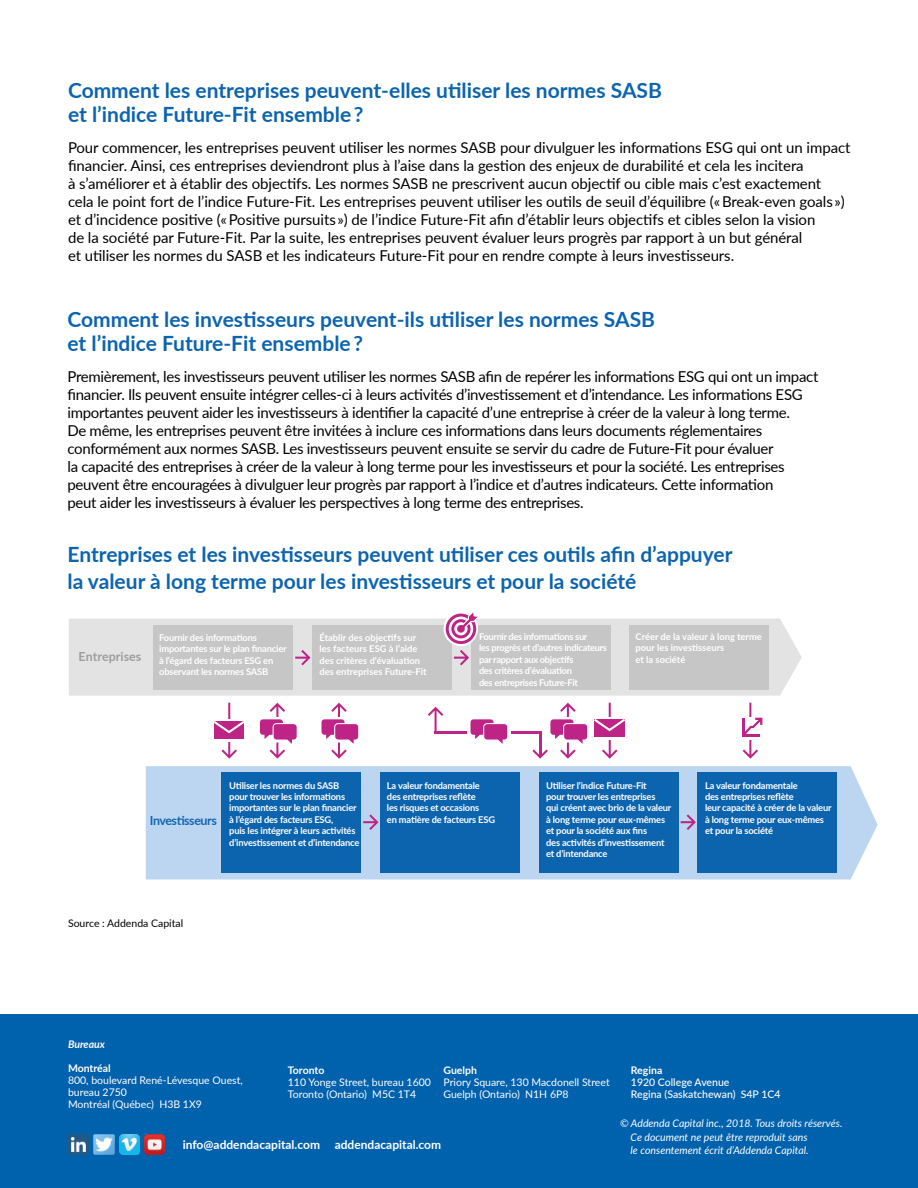
<style>
.page{position:relative;width:918px;height:1188px;background:#fff}
.page>*{position:absolute;margin:0;border:0;box-sizing:border-box;transform-origin:0 0}
.t1{font:700 21px/24px "Lato";color:#0c64af}
.t2{font:15px/18px "Lato";letter-spacing:-.02em;color:#000}
.t3{font:700 12.45px "Lato";letter-spacing:-.035em;color:#1265af}
.t4{font:700 12.45px "Lato";color:#9d9d9c}
.t5{font:700 12px "Lato";color:#fff}
.t6{font:10.5px/12px "Lato";color:#fff}
.t7{font:italic 10.5px/13.5px "Lato";color:#fff}
.t8{font:500 10.5px/12px "Lato";color:#fff}
.t9{font:700 10.5px "Lato";color:#fff}
.t10{font:10.5px "Lato";color:#000}
.t11{font:italic 700 10.5px "Lato";color:#fff}
.t12{font:700 9.3px/11.4px "Lato";letter-spacing:-.02em;color:#fff}
.t13{font:700 9.3px/11.4px "Lato";color:#fff}
</style>
<div class="page">
<div style="left:0;top:1014px;width:918px;height:174px;background:#0061ad"></div>
<svg style="left:146px;top:766px;width:732px;height:113px;background:#bbd4ef"></svg>
<svg style="left:69px;top:619px;width:733px;height:77px;background:#e4e4e4"></svg>
<div style="left:539px;top:773px;width:140px;height:100px;background:#0c64af"></div>
<div style="left:697px;top:773px;width:140px;height:100px;background:#0c64af"></div>
<div style="left:380px;top:773px;width:140px;height:100px;background:#0c64af"></div>
<div style="left:222px;top:773px;width:139px;height:100px;background:#0c64af"></div>
<svg style="left:681px;top:814px;width:15px;height:16px"></svg>
<svg style="left:363px;top:814px;width:15px;height:16px"></svg>
<div style="left:471px;top:625px;width:140px;height:65px;background:#c6c6c6"></div>
<div style="left:629px;top:625px;width:140px;height:65px;background:#c6c6c6"></div>
<div style="left:312px;top:625px;width:140px;height:65px;background:#c6c6c6"></div>
<div style="left:154px;top:625px;width:139px;height:65px;background:#c6c6c6"></div>
<svg style="left:454px;top:650px;width:15px;height:15px"></svg>
<svg style="left:295px;top:650px;width:15px;height:15px"></svg>
<svg style="left:214px;top:703px;width:30px;height:56px"></svg>
<svg style="left:742px;top:703px;width:20px;height:56px"></svg>
<svg style="left:444px;top:611px;width:34px;height:35px"></svg>
<svg style="left:446px;top:611px;width:34px;height:33px"></svg>
<div style="left:457px;top:625px;width:8px;height:8px;background:#bd2485;border-radius:50%"></div>
<svg style="left:260px;top:703px;width:38px;height:56px"></svg>
<svg style="left:321px;top:721px;width:1px;height:13px"></svg>
<svg style="left:322px;top:703px;width:37px;height:56px"></svg>
<svg style="left:428px;top:707px;width:15px;height:26px"></svg>
<hr style="left:435px;top:731px;width:106px;height:2px;background:#bd2485">
<div style="left:467px;top:717px;width:44px;height:25px;background:#fff"></div>
<svg style="left:471px;top:719px;width:37px;height:26px"></svg>
<svg style="left:532px;top:703px;width:93px;height:56px"></svg>
<img style="left:68px;top:1134px;width:20px;height:20px">
<img style="left:145px;top:1134px;width:20px;height:20px">
<img style="left:119px;top:1134px;width:20px;height:20px">
<img style="left:94px;top:1134px;width:20px;height:20px">
<h1 class="t1" style="left:68px;top:77px;width:595px">Comment les entreprises peuvent-elles utiliser les normes SASB et l’indice Future-Fit ensemble ?</h1>
<p class="t2" style="left:68px;top:138px;width:784px">Pour commencer, les entreprises peuvent utiliser les normes SASB pour divulguer les informations ESG qui ont un impact financier. Ainsi, ces entreprises deviendront plus à l’aise dans la gestion des enjeux de durabilité et cela les incitera<br>à s’améliorer et à établir des objectifs. Les normes SASB ne prescrivent aucun objectif ou cible mais c’est exactement cela le point fort de l’indice Future-Fit. Les entreprises peuvent utiliser les outils de seuil d’équilibre (« Break-even goals ») et d’incidence positive (« Positive pursuits ») de l’indice Future-Fit afin d’établir leurs objectifs et cibles selon la vision<br>de la société par Future-Fit. Par la suite, les entreprises peuvent évaluer leurs progrès par rapport à un but général<br>et utiliser les normes du SASB et les indicateurs Future-Fit pour en rendre compte à leurs investisseurs.</p>
<h1 class="t1" style="left:68px;top:306px;width:589px">Comment les investisseurs peuvent-ils utiliser les normes SASB et l’indice Future-Fit ensemble ?</h1>
<p class="t2" style="left:68px;top:367px;width:752px">Premièrement, les investisseurs peuvent utiliser les normes SASB afin de repérer les informations ESG qui ont un impact financier. Ils peuvent ensuite intégrer celles-ci à leurs activités d’investissement et d’intendance. Les informations ESG importantes peuvent aider les investisseurs à identifier la capacité d’une entreprise à créer de la valeur à long terme.<br>De même, les entreprises peuvent être invitées à inclure ces informations dans leurs documents réglementaires conformément aux normes SASB. Les investisseurs peuvent ensuite se servir du cadre de Future-Fit pour évaluer<br>la capacité des entreprises à créer de la valeur à long terme pour les investisseurs et pour la société. Les entreprises peuvent être encouragées à divulguer leur progrès par rapport à l’indice et d’autres indicateurs. Cette information<br>peut aider les investisseurs à évaluer les perspectives à long terme des entreprises.</p>
<h1 class="t1" style="left:68px;top:540px;width:667px;line-height:27px">Entreprises et les investisseurs peuvent utiliser ces outils afin d’appuyer la valeur à long terme pour les investisseurs et pour la société</h1>
<p class="t4" style="left:79px;top:647px;width:64px">Entreprises</p>
<p class="t12" style="left:159px;top:632px;width:129px">Fournir des informations importantes sur le plan financier à l’égard des facteurs ESG en observant les normes SASB</p>
<p class="t13" style="left:319px;top:632px;width:109px">Établir des objectifs sur les facteurs ESG à l’aide des critères d’évaluation des entreprises Future-Fit</p>
<p class="t13" style="left:636px;top:630px;width:128px">Créer de la valeur à long terme pour les investisseurs<br>et la société</p>
<p class="t12" style="left:479px;top:630px;width:130px">Fournir des informations sur<br>les progrès et d’autres indicateurs par rapport aux objectifs<br>des critères d’évaluation<br>des entreprises Future-Fit</p>
<p class="t3" style="left:150px;top:812px;width:68px">Investisseurs</p>
<p class="t12" style="left:546px;top:779px;width:127px">Utiliser l’indice Future-Fit<br>pour trouver les entreprises<br>qui créent avec brio de la valeur à long terme pour eux-mêmes et pour la société aux fins<br>des activités d’investissement et d’intendance</p>
<p class="t12" style="left:229px;top:779px;width:132px">Utiliser les normes du SASB pour trouver les informations importantes sur le plan financier à l’égard des facteurs ESG,<br>puis les intégrer à leurs activités d’investissement et d’intendance</p>
<p class="t12" style="left:387px;top:779px;width:110px">La valeur fondamentale des entreprises reflète<br>les risques et occasions<br>en matière de facteurs ESG</p>
<p class="t12" style="left:705px;top:779px;width:128px">La valeur fondamentale<br>des entreprises reflète<br>leur capacité à créer de la valeur à long terme pour eux-mêmes et pour la société</p>
<p class="t10" style="left:68px;top:916px;width:117px">Source : Addenda Capital</p>
<p class="t11" style="left:68px;top:1037px;width:39px">Bureaux</p>
<p class="t9" style="left:68px;top:1061px;width:44px">Montréal</p>
<p class="t6" style="left:68px;top:1074px;width:176px">800, boulevard René-Lévesque Ouest, bureau 2750<br>Montréal (Québec) H3B 1X9</p>
<p class="t9" style="left:288px;top:1062px;width:38px">Toronto</p>
<p class="t6" style="left:288px;top:1075px;width:145px">110 Yonge Street, bureau 1600<br>Toronto (Ontario) M5C 1T4</p>
<p class="t9" style="left:444px;top:1062px;width:35px">Guelph</p>
<p class="t6" style="left:444px;top:1075px;width:168px">Priory Square, 130 Macdonell Street<br>Guelph (Ontario) N1H 6P8</p>
<p class="t5" style="left:183px;top:1136px;width:260px">info@addendacapital.com addendacapital.com</p>
<p class="t9" style="left:631px;top:1062px;width:33px">Regina</p>
<p class="t8" style="left:631px;top:1075px;width:151px">1920 College Avenue<br>Regina (Saskatchewan) S4P 1C4</p>
<p class="t7" style="left:631px;top:1116px;width:213px;text-indent:-10px">© Addenda Capital inc., 2018. Tous droits réservés.<br>Ce document ne peut être reproduit sans<br>le consentement écrit d’Addenda Capital.</p>
</div>
